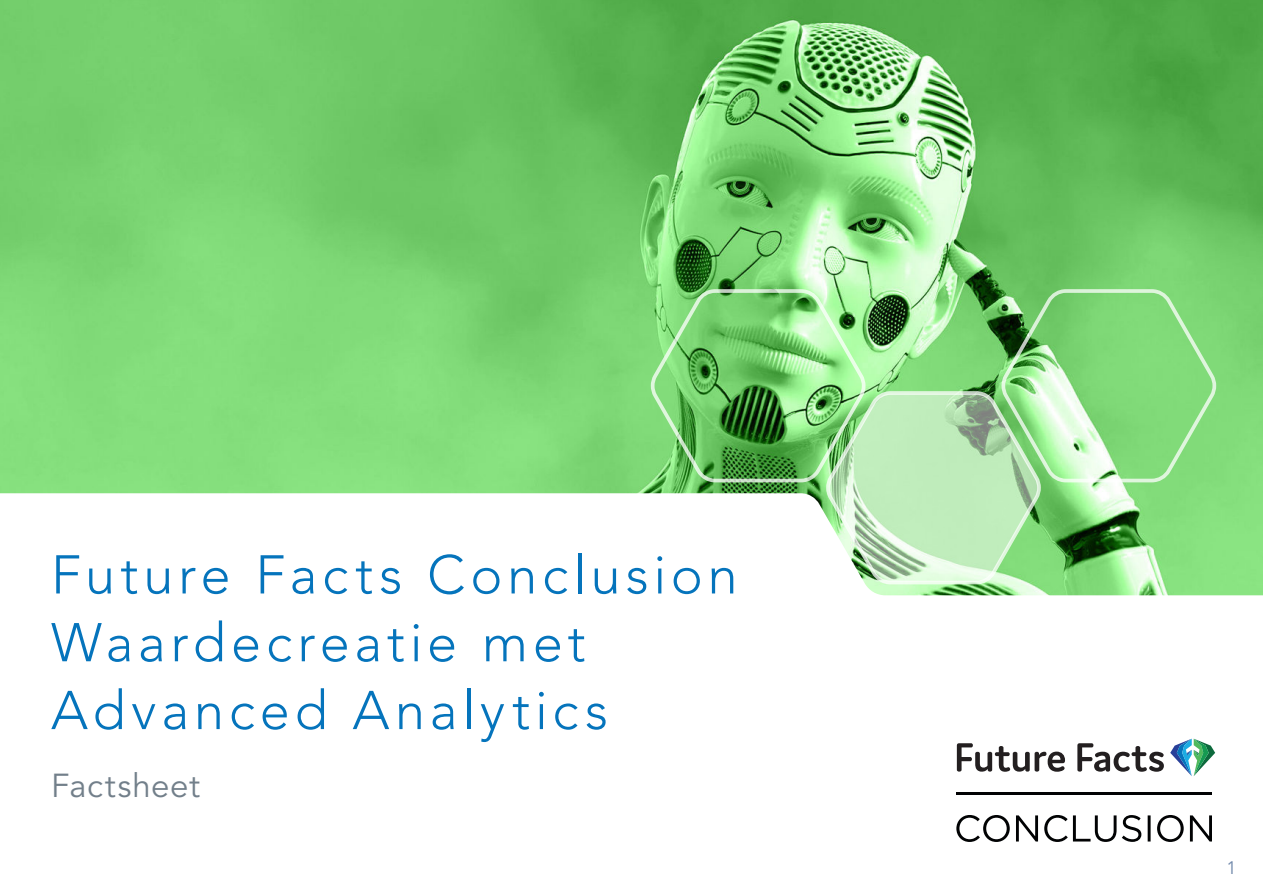
<style>
.page{position:relative;width:1263px;height:893px;background:#fff}
.page>*{position:absolute;margin:0;border:0;box-sizing:border-box;transform-origin:0 0}
.t1{font:300 54px/67.8px "Avenir LT Std";letter-spacing:.09em;color:#0574bc}
.t2{font:33px "Avenir LT Std";letter-spacing:.02em;color:#727f8a}
.t3{font:18px "Avenir LT Std";color:#748bad}
</style>
<div class="page">
<svg style="left:1170px;top:739px;width:45px;height:37px"></svg>
<svg style="left:957px;top:743px;width:108px;height:29px"></svg>
<svg style="left:1077px;top:743px;width:87px;height:29px"></svg>
<svg style="left:956px;top:815px;width:256px;height:27px"></svg>
<hr style="left:957px;top:792px;width:255px;height:3px;background:#010203">
<img style="left:0;top:0;width:1263px;height:595px">
<svg style="left:651px;top:289px;width:565px;height:295px;background:#99d694"></svg>
<p class="t1" style="left:51px;top:546px;width:688px">Future Facts Conclusion<br>Waardecreatie met<br>Advanced Analytics</p>
<p class="t2" style="left:51px;top:771px;width:151px">Factsheet</p>
<p class="t3" style="left:1226px;top:860px;width:12px">1</p>
</div>
